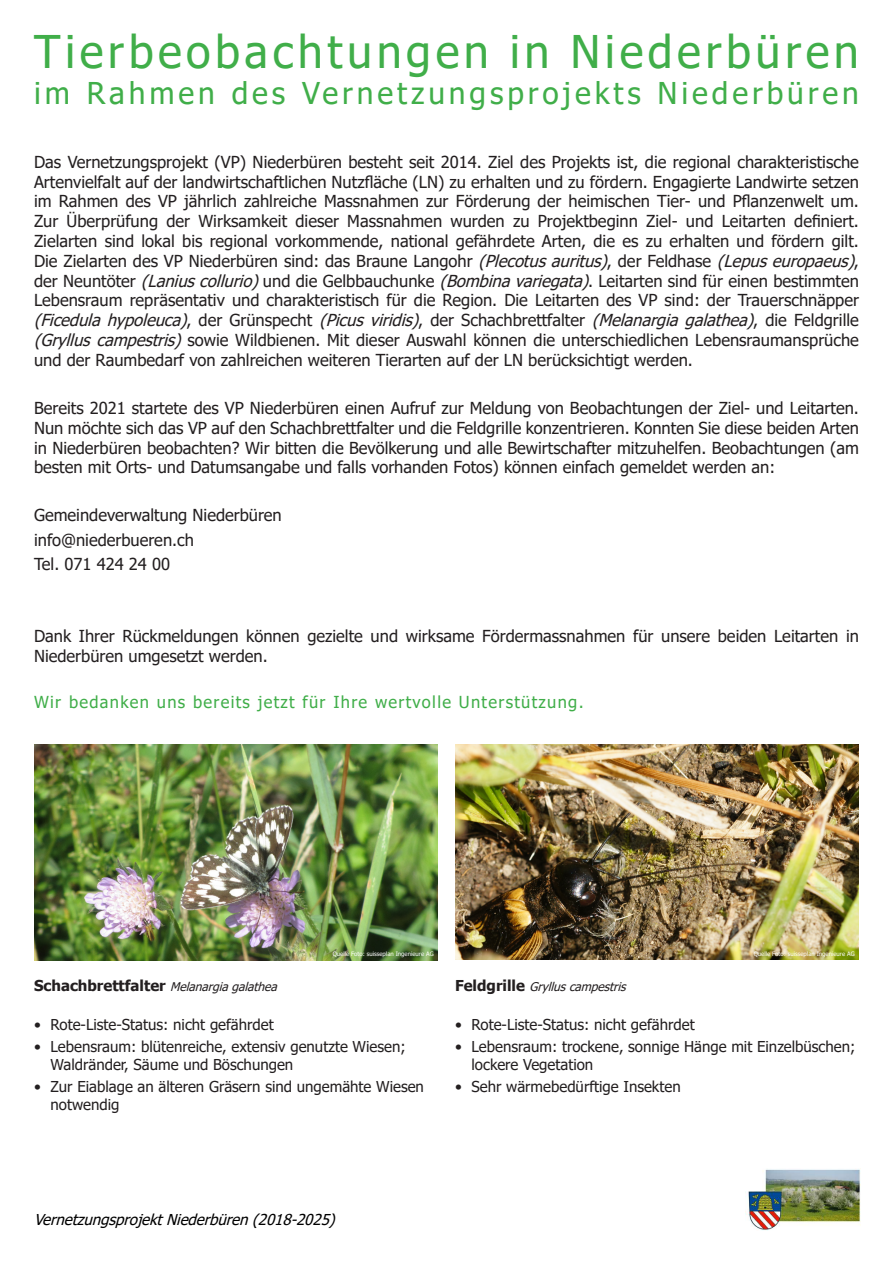
<style>
.page{position:relative;width:893px;height:1263px;background:#fff}
.page>*{position:absolute;margin:0;border:0;box-sizing:border-box;transform-origin:0 0}
.t1{font:45px "Tahoma";letter-spacing:.1em;color:#40ae49}
.t2{font:30px "Tahoma";letter-spacing:.13em;color:#40ae49}
.t3{font:16.5px/19.8px "Tahoma";color:#231f20;text-align:justify}
.t4{font:16.5px "Tahoma";letter-spacing:.08em;color:#40ae49}
.t5{font:15px/18px "Tahoma";color:#231f20}
.t6{font:italic 15px "Tahoma";color:#000}
.t7{font:italic 12px "Tahoma";color:#231f20}
.t8{font:6px "Tahoma";color:#fff}
.s1{font-style:italic}
.s2{font-weight:700;font-style:normal;font-size:15px}
</style>
<div class="page">
<img style="left:745px;top:1169px;width:115px;height:61px">
<img style="left:34px;top:744px;width:404px;height:216px">
<img style="left:455px;top:744px;width:404px;height:216px">
<h1 class="t1" style="left:34px;top:34px;width:826px">Tierbeobachtungen in Niederbüren</h1>
<h2 class="t2" style="left:34px;top:82px;width:826px">im Rahmen des Vernetzungsprojekts Niederbüren</h2>
<p class="t3" style="left:34px;top:153px;width:828px">Das Vernetzungsprojekt (VP) Niederbüren besteht seit 2014. Ziel des Projekts ist, die regional charakteristische Artenvielfalt auf der landwirtschaftlichen Nutzfläche (LN) zu erhalten und zu fördern. Engagierte Landwirte setzen im Rahmen des VP jährlich zahlreiche Massnahmen zur Förderung der heimischen Tier- und Pflanzenwelt um.<br>Zur Überprüfung der Wirksamkeit dieser Massnahmen wurden zu Projektbeginn Ziel- und Leitarten definiert.<br>Zielarten sind lokal bis regional vorkommende, national gefährdete Arten, die es zu erhalten und fördern gilt.<br>Die Zielarten des VP Niederbüren sind: das Braune Langohr <span class="s1">(Plecotus auritus)</span>, der Feldhase <span class="s1">(Lepuseuropaeus)</span>, der Neuntöter <span class="s1">(Laniuscollurio)</span>und die Gelbbauchunke <span class="s1">(Bombina variegata)</span>. Leitarten sind für einen bestimmten Lebensraum repräsentativ und charakteristisch für die Region. Die Leitarten des VP sind: der Trauerschnäpper <span class="s1">(Ficedulahypoleuca)</span>, d e r G r ü n s p e c h t <span class="s1">(Picus viridis)</span>, d e r S c h a c h b r e t t fa l t e r <span class="s1">(Melanargiagalathea)</span>, d i e F e l d g r i l l e <span class="s1">(Grylluscampestris)</span>sowie Wildbienen. Mit dieser Auswahl können die unterschiedlichen Lebensraumansprüche und der Raumbedarf von zahlreichen weiteren Tierarten auf der LN berücksichtigt werden.</p>
<p class="t3" style="left:34px;top:399px;width:826px">Bereits 2021 startete des VP Niederbüren einen Aufruf zur Meldung von Beobachtungen der Ziel- und Leitarten.<br>Nun möchte sich das VP auf den Schachbrettfalter und die Feldgrille konzentrieren. Konnten Sie diese beiden Arten in Niederbüren beobachten? Wir bitten die Bevölkerung und alle Bewirtschafter mitzuhelfen. Beobachtungen (am besten mit Orts- und Datumsangabe und falls vorhanden Fotos) können einfach gemeldet werden an:</p>
<p class="t3" style="left:34px;top:505px;width:249px;line-height:24px;text-align:left">Gemeindeverwaltung Niederbüren info@niederbueren.ch<br>Tel. 071 424 24 00</p>
<p class="t3" style="left:34px;top:627px;width:826px">Dank Ihrer Rückmeldungen können gezielte und wirksame Fördermassnahmen für unsere beiden Leitarten in<br>Niederbüren umgesetzt werden.</p>
<p class="t4" style="left:34px;top:695px;width:551px">Wir bedanken uns bereits jetzt für Ihre wertvolle Unterstützung.</p>
<p class="t8" style="left:333px;top:950px;width:103px">Quelle Foto: suisseplan Ingenieure AG</p>
<p class="t8" style="left:754px;top:950px;width:103px">Quelle Foto: suisseplan Ingenieure AG</p>
<p class="t7" style="left:34px;top:979px;width:249px"><span class="s2">S c h a c h b r e t t fa l t e r</span> Melanargiagalathea</p>
<p class="t5" style="left:34px;top:1016px;width:241px">• Rote-Liste-Status: nicht gefährdet</p>
<p class="t5" style="left:51px;top:1038px;width:357px;text-indent:-16px">• Lebensraum: blütenreiche, extensiv genutzte Wiesen;<br>Waldränder, Säume und Böschungen</p>
<p class="t5" style="left:51px;top:1079px;width:375px;text-indent:-16px">• Zur Eiablage an älteren Gräsern sind ungemähte Wiesen notwendig</p>
<p class="t7" style="left:455px;top:979px;width:177px"><span class="s2">F e l d g r i l l e</span> Grylluscampestris</p>
<p class="t5" style="left:455px;top:1016px;width:241px">• Rote-Liste-Status: nicht gefährdet</p>
<p class="t5" style="left:471px;top:1038px;width:385px;text-indent:-16px">• Lebensraum: trockene, sonnige Hänge mit Einzelbüschen; lockere Vegetation</p>
<p class="t5" style="left:455px;top:1079px;width:227px">• Sehr wärmebedürftige Insekten</p>
<p class="t6" style="left:34px;top:1214px;width:306px">VernetzungsprojektNiederbüren (2018-2025)</p>
</div>
